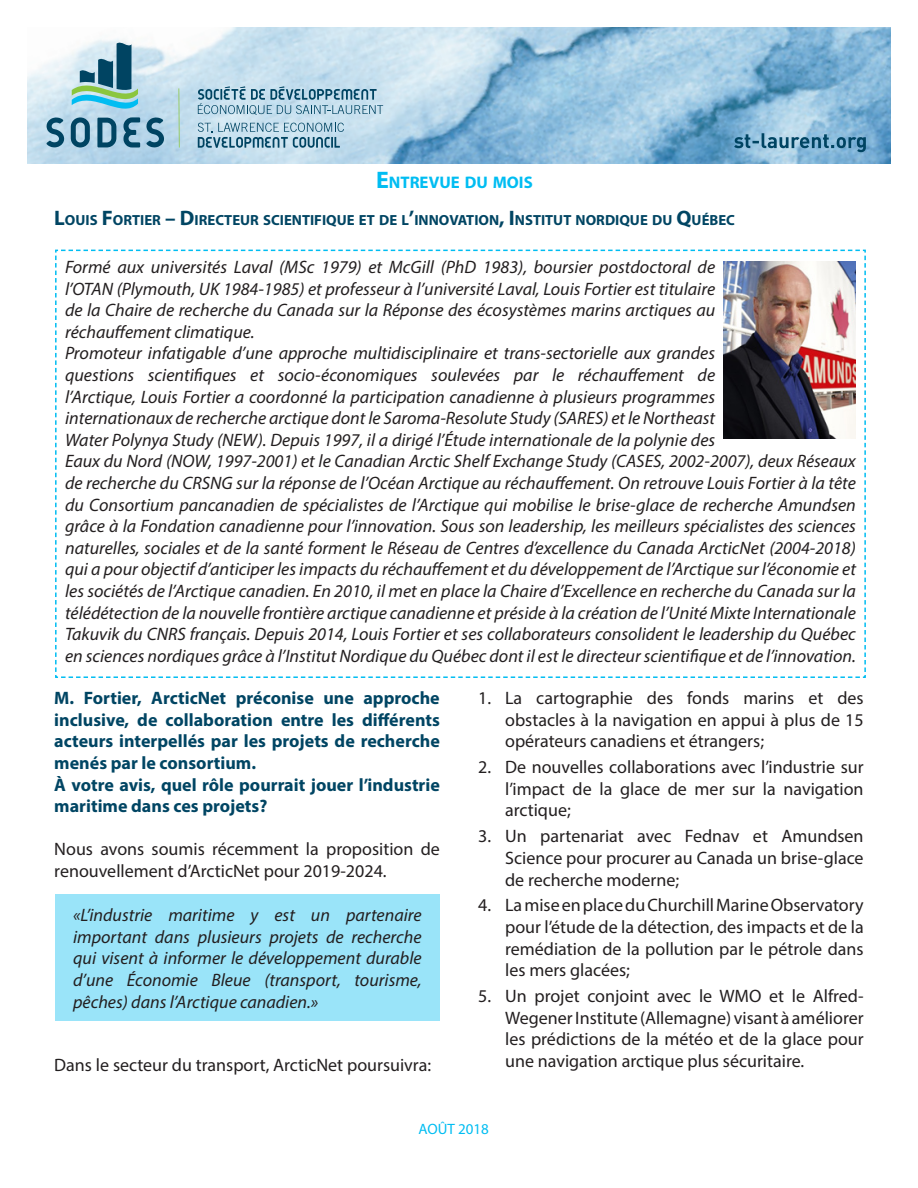
<style>
.page{position:relative;width:918px;height:1188px;background:#fff}
.page>*{position:absolute;margin:0;border:0;box-sizing:border-box;transform-origin:0 0}
.t1{font:italic 18px/21.6px "Myriad Pro";color:#231f20;text-align:justify}
.t2{font:18px/21.6px "Myriad Pro";color:#231f20;text-align:justify}
.t3{font:700 18px/21.6px "Myriad Pro";color:#004563;text-align:justify}
.t4{font:700 16.8px "Myriad Pro";color:#00bdf2}
.t5{font:15px "Myriad Pro";color:#00bdf2}
.t6{font:700 14.7px "Myriad Pro";color:#004563}
.s1{font-size:24px}
.s2{font-size:21px}
</style>
<div class="page">
<img style="left:27px;top:27px;width:864px;height:136px">
<svg style="left:47px;top:117px;width:17px;height:30px"></svg>
<svg style="left:146px;top:117px;width:18px;height:30px"></svg>
<svg style="left:71px;top:40px;width:69px;height:108px;background:#81afbd"></svg>
<hr style="left:178px;top:88px;width:2px;height:60px;background:#8bc63e">
<svg style="left:198px;top:86px;width:185px;height:29px;background:#99bcce"></svg>
<svg style="left:198px;top:123px;width:146px;height:25px;background:#94b8ca"></svg>
<svg style="left:734px;top:133px;width:132px;height:19px;background:#6a9dba"></svg>
<svg style="left:55px;top:249px;width:811px;height:429px"></svg>
<div style="left:55px;top:895px;width:385px;height:126px;background:#9ae4f9"></div>
<img style="left:724px;top:262px;width:131px;height:176px">
<p class="t4" style="left:376px;top:171px;width:158px"><span class="s1">E</span>NTREVUE DU MOIS</p>
<p class="t6" style="left:54px;top:211px;width:682px"><span class="s2">L</span>OUIS <span class="s2">F</span>ORTIER <span class="s2">– D</span>IRECTEUR SCIENTIFIQUE ET DE L<span class="s2">’</span>INNOVATION<span class="s2">, I</span> NSTITUT NORDIQUE DU <span class="s2">Q</span>UÉBEC</p>
<p class="t1" style="left:65px;top:256px;width:652px">Formé aux universités Laval (MSc 1979) et McGill (PhD 1983), boursier postdoctoral de l’OTAN (Plymouth, UK 1984-1985) et professeur à l’université Laval, Louis Fortier est titulaire de la Chaire de recherche du Canada sur la Réponse des écosystèmes marins arctiques au réchauffement climatique.</p>
<p class="t1" style="left:65px;top:342px;width:792px;text-align:left">Promoteur infatigable d’une approche multidisciplinaire et trans-sectorielle aux grandes<br>questions scientifiques et socio-économiques soulevées par le réchauffement de<br>l’Arctique, Louis Fortier a coordonné la participation canadienne à plusieurs programmes<br>internationaux de recherche arctique dont le Saroma-Resolute Study (SARES) et le Northeast<br>Water Polynya Study (NEW). Depuis 1997, il a dirigé l’Étude internationale de la polynie des<br>Eaux du Nord (NOW, 1997-2001) et le Canadian Arctic Shelf Exchange Study (CASES, 2002-2007), deux Réseaux de recherche du CRSNG sur la réponse de l’Océan Arctique au réchauffement. On retrouve Louis Fortier à la tête du Consortium pancanadien de spécialistes de l’Arctique qui mobilise le brise-glace de recherche Amundsen grâce à la Fondation canadienne pour l’innovation. Sous son leadership, les meilleurs spécialistes des sciences naturelles, sociales et de la santé forment le Réseau de Centres d’excellence du Canada ArcticNet (2004-2018) qui a pour objectif d’anticiper les impacts du réchauffement et du développement de l’Arctique sur l’économie et les sociétés de l’Arctique canadien. En 2010, il met en place la Chaire d’Excellence en recherche du Canada sur la télédétection de la nouvelle frontière arctique canadienne et préside à la création de l’Unité Mixte Internationale Takuvik du CNRS français. Depuis 2014, Louis Fortier et ses collaborateurs consolident le leadership du Québec en sciences nordiques grâce à l’Institut Nordique du Québec dont il est le directeur scientifique et de l’innovation.</p>
<p class="t3" style="left:54px;top:687px;width:387px">M. Fortier, ArcticNet préconise une approche inclusive, de collaboration entre les différents acteurs interpellés par les projets de recherche menés par le consortium.</p>
<p class="t3" style="left:54px;top:773px;width:387px">À votre avis, quel rôle pourrait jouer l’industrie maritime dans ces projets?</p>
<p class="t2" style="left:54px;top:838px;width:387px">Nous avons soumis récemment la proposition de renouvellement d’ArcticNet pour 2019-2024.</p>
<p class="t2" style="left:505px;top:687px;width:360px;text-indent:-27px">1. La cartographie des fonds marins et des obstacles à la navigation en appui à plus de 15 opérateurs canadiens et étrangers;</p>
<p class="t2" style="left:505px;top:756px;width:360px;text-indent:-27px">2. De nouvelles collaborations avec l’industrie sur l’impact de la glace de mer sur la navigation arctique;</p>
<p class="t2" style="left:505px;top:825px;width:360px;text-indent:-27px">3. Un partenariat avec Fednav et Amundsen Science pour procurer au Canada un brise-glace de recherche moderne;</p>
<p class="t2" style="left:505px;top:894px;width:360px;text-indent:-27px">4. La mise en place du Churchill Marine Observatory pour l’étude de la détection, des impacts et de la remédiation de la pollution par le pétrole dans les mers glacées;</p>
<p class="t2" style="left:505px;top:985px;width:360px;text-indent:-27px">5. Un projet conjoint avec le WMO et le Alfred-Wegener Institute (Allemagne) visant à améliorer les prédictions de la météo et de la glace pour une navigation arctique plus sécuritaire.</p>
<p class="t1" style="left:73px;top:904px;width:350px">«L’industrie maritime y est un partenaire important dans plusieurs projets de recherche qui visent à informer le développement durable d’une Économie Bleue (transport, tourisme, pêches) dans l’Arctique canadien.»</p>
<p class="t2" style="left:54px;top:1054px;width:378px">Dans le secteur du transport, ArcticNet poursuivra:</p>
<p class="t5" style="left:418px;top:1120px;width:72px">AOÛT 2018</p>
</div>
